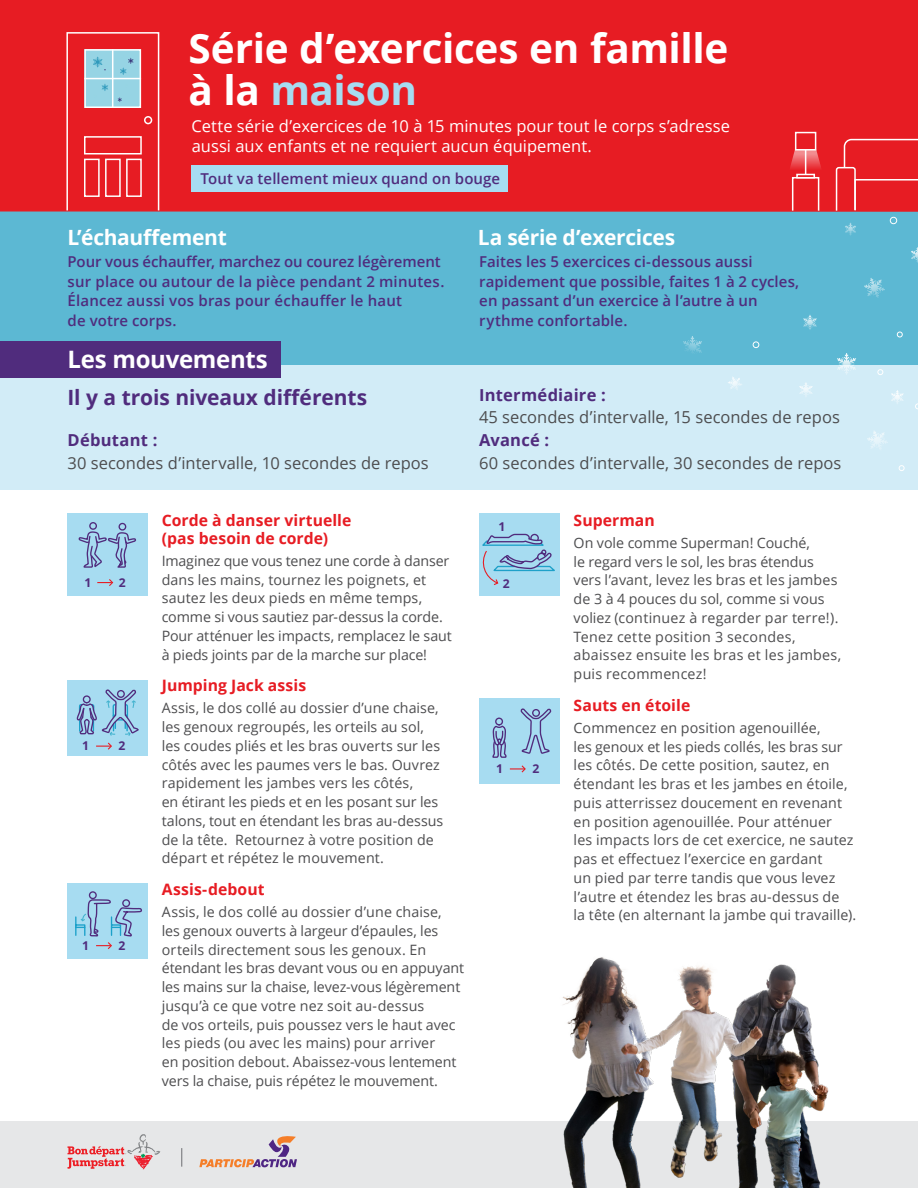
<style>
.page{position:relative;width:918px;height:1188px;background:#fff}
.page>*{position:absolute;margin:0;border:0;box-sizing:border-box;transform-origin:0 0}
.t1{font:700 40.5px/42px "Open Sans";letter-spacing:-.01em;color:#fff}
.t2{font:700 24px "Open Sans";letter-spacing:-.01em;color:#fff}
.t3{font:700 21px "Open Sans";letter-spacing:-.015em;color:#fff}
.t4{font:700 21px "Open Sans";letter-spacing:-.005em;color:#502c7d}
.t5{font:16.5px "Open Sans";color:#4d4d4f}
.t6{font:16.5px/19.5px "Open Sans";color:#fff}
.t7{font:700 16.5px "Open Sans";letter-spacing:.015em;color:#502c7d}
.t8{font:700 15.75px/18px "Open Sans";letter-spacing:.005em;color:#e71c23}
.t9{font:600 15px/19.5px "Open Sans";letter-spacing:.01em;color:#502c7d}
.t10{font:600 15px "Open Sans";letter-spacing:.005em;color:#502c7d}
.t11{font:14.25px/18.8px "Open Sans";letter-spacing:.005em;color:#4d4d4f}
.t12{font:700 12.15px "Open Sans";color:#502c7d}
.s1{color:#a7dcf1}
</style>
<div class="page">
<div style="left:0;top:345px;width:918px;height:145px;background:#d2ecf7"></div>
<div style="left:0;top:188px;width:918px;height:176px;background:#5cb8d3"></div>
<div style="left:0;top:1121px;width:918px;height:67px;background:#e6e7e8"></div>
<div style="left:0;top:341px;width:280px;height:37px;background:#502c7d"></div>
<svg style="left:68px;top:1134px;width:93px;height:36px"></svg>
<svg style="left:199px;top:1136px;width:98px;height:31px"></svg>
<svg style="left:181px;top:1148px;width:1px;height:19px"></svg>
<div style="left:0;top:0;width:918px;height:212px;background:#e71c23"></div>
<div style="left:191px;top:166px;width:317px;height:26px;background:#a7dcf1"></div>
<svg style="left:911px;top:247px;width:7px;height:16px"></svg>
<svg style="left:837px;top:353px;width:19px;height:21px"></svg>
<svg style="left:891px;top:390px;width:13px;height:14px"></svg>
<svg style="left:683px;top:336px;width:19px;height:17px"></svg>
<svg style="left:803px;top:315px;width:14px;height:15px"></svg>
<svg style="left:799px;top:383px;width:14px;height:13px"></svg>
<svg style="left:845px;top:223px;width:11px;height:13px"></svg>
<svg style="left:728px;top:377px;width:14px;height:12px"></svg>
<svg style="left:864px;top:278px;width:21px;height:20px"></svg>
<svg style="left:867px;top:431px;width:21px;height:17px"></svg>
<svg style="left:753px;top:342px;width:6px;height:6px"></svg>
<div style="left:890px;top:217px;width:7px;height:7px;border:1px solid #fff;border-radius:50%"></div>
<svg style="left:897px;top:332px;width:6px;height:5px"></svg>
<svg style="left:899px;top:465px;width:6px;height:6px"></svg>
<svg style="left:877px;top:369px;width:6px;height:6px"></svg>
<div style="left:479px;top:698px;width:80px;height:85px;background:#a7dcf1"></div>
<svg style="left:492px;top:708px;width:61px;height:76px"></svg>
<div style="left:67px;top:513px;width:80px;height:83px;background:#a7dcf1"></div>
<svg style="left:97px;top:579px;width:17px;height:7px"></svg>
<div style="left:89px;top:522px;width:8px;height:8px;border:1px solid #502c7d;border-radius:50%"></div>
<div style="left:119px;top:523px;width:7px;height:8px;border:1px solid #502c7d;border-radius:50%"></div>
<svg style="left:78px;top:531px;width:59px;height:37px"></svg>
<div style="left:792px;top:177px;width:27px;height:34px;background:#e71c23;border:2px solid #fff"></div>
<svg style="left:788px;top:149px;width:35px;height:26px"></svg>
<div style="left:795px;top:132px;width:21px;height:19px;background:#e71c23;border:2px solid #fff"></div>
<svg style="left:796px;top:174px;width:19px;height:4px"></svg>
<svg style="left:66px;top:31px;width:94px;height:181px;background:#e72930"></svg>
<div style="left:144px;top:116px;width:8px;height:8px;border:2px solid #fff;border-radius:50%"></div>
<div style="left:84px;top:159px;width:16px;height:38px;border:2px solid #fff"></div>
<div style="left:105px;top:159px;width:16px;height:38px;border:2px solid #fff"></div>
<div style="left:126px;top:159px;width:16px;height:38px;border:2px solid #fff"></div>
<div style="left:84px;top:136px;width:58px;height:18px;border:2px solid #fff"></div>
<svg style="left:87px;top:52px;width:51px;height:53px;background:#94d1e2"></svg>
<hr style="left:112px;top:49px;width:1px;height:59px;background:#fff">
<hr style="left:84px;top:78px;width:57px;height:1px;background:#fff">
<div style="left:84px;top:49px;width:57px;height:59px;border:2px solid #fff"></div>
<svg style="left:835px;top:138px;width:83px;height:74px;background:#e82b32"></svg>
<div style="left:67px;top:883px;width:80px;height:76px;background:#a7dcf1"></div>
<svg style="left:75px;top:891px;width:67px;height:58px"></svg>
<div style="left:67px;top:680px;width:80px;height:75px;background:#a7dcf1"></div>
<svg style="left:76px;top:689px;width:63px;height:61px"></svg>
<div style="left:479px;top:514px;width:80px;height:82px;background:#a7dcf1"></div>
<svg style="left:482px;top:533px;width:73px;height:52px"></svg>
<img style="left:562px;top:957px;width:267px;height:231px">
<h1 class="t1" style="left:188px;top:27px;width:541px">Série d’exercices en famille à la <span class="s1">maison</span></h1>
<p class="t6" style="left:191px;top:116px;width:540px">Cette série d’exercices de 10 à 15 minutes pour tout le corps s’adresse aussi aux enfants et ne requiert aucun équipement.</p>
<p class="t10" style="left:201px;top:168px;width:301px">Tout va tellement mieux quand on bouge</p>
<h3 class="t3" style="left:68px;top:223px;width:161px">L’échauffement</h3>
<h3 class="t3" style="left:478px;top:222px;width:199px">La série d’exercices</h3>
<p class="t9" style="left:68px;top:252px;width:378px">Pour vous échauffer, marchez ou courez légèrement sur place ou autour de la pièce pendant 2 minutes.<br>Élancez aussi vos bras pour échauffer le haut<br>de votre corps.</p>
<p class="t9" style="left:479px;top:252px;width:322px">Faites les 5 exercices ci-dessous aussi rapidement que possible, faites 1 à 2 cycles, en passant d’un exercice à l’autre à un rythme confortable.</p>
<h2 class="t2" style="left:68px;top:342px;width:202px">Les mouvements</h2>
<h3 class="t4" style="left:68px;top:382px;width:301px">Il y a trois niveaux différents</h3>
<p class="t7" style="left:479px;top:383px;width:128px">Intermédiaire :</p>
<p class="t5" style="left:479px;top:406px;width:362px">45 secondes d’intervalle, 15 secondes de repos</p>
<p class="t7" style="left:479px;top:429px;width:72px">Avancé :</p>
<p class="t5" style="left:479px;top:452px;width:364px">60 secondes d’intervalle, 30 secondes de repos</p>
<p class="t7" style="left:68px;top:429px;width:91px">Débutant :</p>
<p class="t5" style="left:68px;top:451px;width:363px">30 secondes d’intervalle, 10 secondes de repos</p>
<p class="t12" style="left:85px;top:574px;width:8px">1</p>
<p class="t12" style="left:119px;top:574px;width:8px">2</p>
<p class="t12" style="left:82px;top:737px;width:8px">1</p>
<p class="t12" style="left:119px;top:737px;width:8px">2</p>
<p class="t12" style="left:82px;top:937px;width:8px">1</p>
<p class="t12" style="left:119px;top:937px;width:8px">2</p>
<p class="t8" style="left:162px;top:510px;width:191px">Corde à danser virtuelle (pas besoin de corde)</p>
<p class="t11" style="left:162px;top:551px;width:292px">Imaginez que vous tenez une corde à danser dans les mains, tournez les poignets, et sautez les deux pieds en même temps, comme si vous sautiez par-dessus la corde.<br>Pour atténuer les impacts, remplacez le saut à pieds joints par de la marche sur place!</p>
<p class="t8" style="left:162px;top:676px;width:146px">Jumping Jack assis</p>
<p class="t11" style="left:162px;top:698px;width:283px">Assis, le dos collé au dossier d’une chaise, les genoux regroupés, les orteils au sol, les coudes pliés et les bras ouverts sur les côtés avec les paumes vers le bas. Ouvrez rapidement les jambes vers les côtés,<br>en étirant les pieds et en les posant sur les talons, tout en étendant les bras au-dessus de la tête. Retournez à votre position de départ et répétez le mouvement.</p>
<p class="t8" style="left:162px;top:880px;width:104px">Assis-debout</p>
<p class="t11" style="left:162px;top:902px;width:304px">Assis, le dos collé au dossier d’une chaise,<br>les genoux ouverts à largeur d’épaules, les orteils directement sous les genoux. En étendant les bras devant vous ou en appuyant les mains sur la chaise, levez-vous légèrement jusqu’à ce que votre nez soit au-dessus<br>de vos orteils, puis poussez vers le haut avec les pieds (ou avec les mains) pour arriver<br>en position debout. Abaissez-vous lentement vers la chaise, puis répétez le mouvement.</p>
<p class="t12" style="left:499px;top:518px;width:8px">1</p>
<p class="t12" style="left:503px;top:575px;width:8px">2</p>
<p class="t12" style="left:496px;top:760px;width:8px">1</p>
<p class="t12" style="left:532px;top:760px;width:8px">2</p>
<p class="t8" style="left:574px;top:510px;width:83px">Superman</p>
<p class="t11" style="left:574px;top:533px;width:269px">On vole comme Superman! Couché,<br>le regard vers le sol, les bras étendus vers l’avant, levez les bras et les jambes de 3 à 4 pouces du sol, comme si vous voliez (continuez à regarder par terre!).<br>Tenez cette position 3 secondes, abaissez ensuite les bras et les jambes, puis recommencez!</p>
<p class="t8" style="left:574px;top:695px;width:118px">Sauts en étoile</p>
<p class="t11" style="left:574px;top:718px;width:284px">Commencez en position agenouillée,<br>les genoux et les pieds collés, les bras sur les côtés. De cette position, sautez, en étendant les bras et les jambes en étoile, puis atterrissez doucement en revenant en position agenouillée. Pour atténuer<br>les impacts lors de cet exercice, ne sautez pas et effectuez l’exercice en gardant<br>un pied par terre tandis que vous levez l’autre et étendez les bras au-dessus de<br>la tête (en alternant la jambe qui travaille).</p>
</div>
